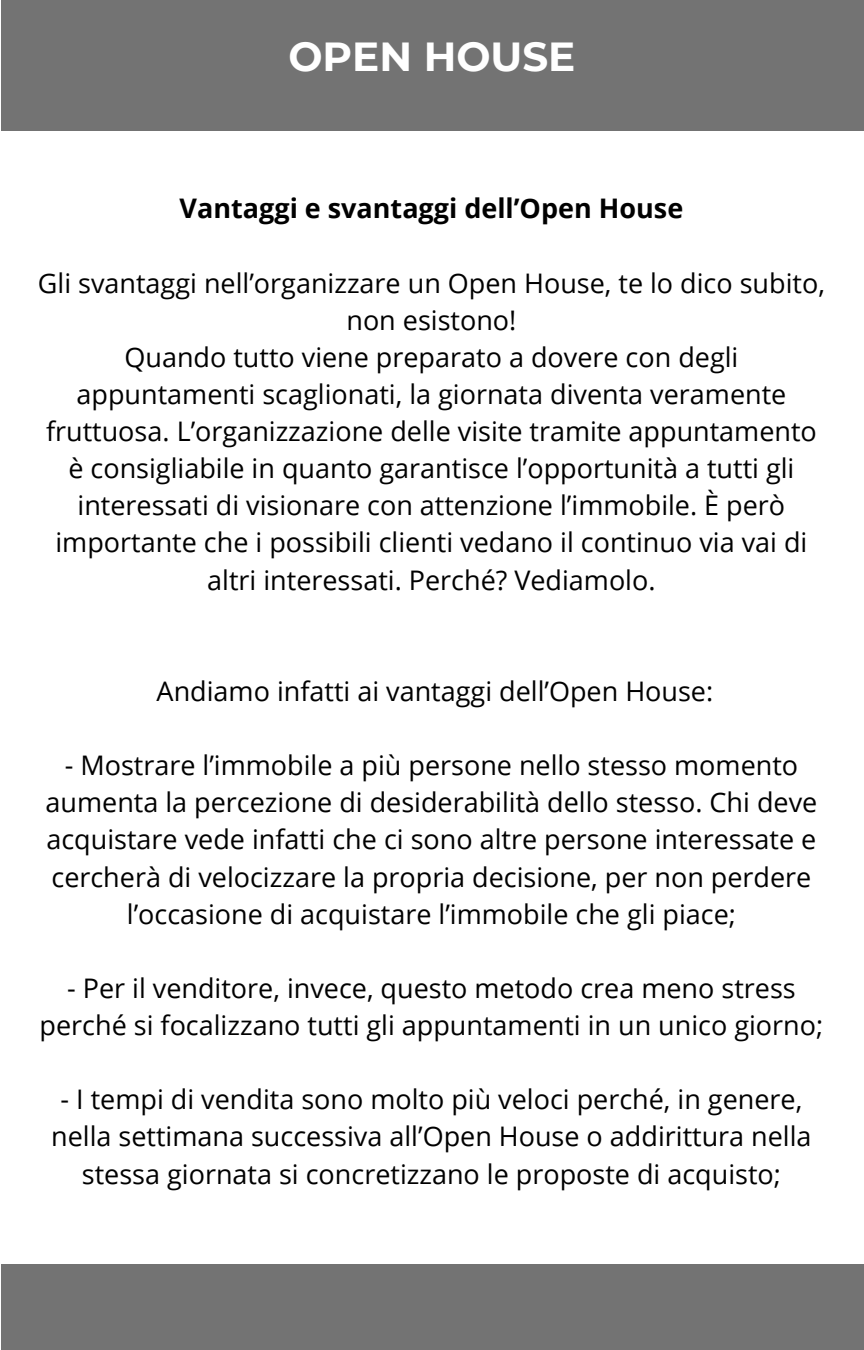
<style>
.page{position:relative;width:864px;height:1350px;background:#fff}
.page>*{position:absolute;margin:0;border:0;box-sizing:border-box;transform-origin:0 0}
.t1{font:700 40.5px "Montserrat";color:#fff}
.t2{font:27px/37.1px "Open Sans";color:#000;text-align:center}
.t3{font:700 27px "Open Sans";color:#000}
</style>
<div class="page">
<div style="left:1px;top:0;width:863px;height:131px;background:#737373"></div>
<div style="left:1px;top:1264px;width:863px;height:86px;background:#737373"></div>
<h1 class="t1" style="left:288px;top:32px;width:289px">OPEN HOUSE</h1>
<h2 class="t3" style="left:180px;top:190px;width:505px">Vantaggi e svantaggi dell’Open House</h2>
<p class="t2" style="left:38px;top:264px;width:789px">Gli svantaggi nell’organizzare un Open House, te lo dico subito, non esistono!</p>
<p class="t2" style="left:46px;top:338px;width:772px">Quando tutto viene preparato a dovere con degli appuntamenti scaglionati, la giornata diventa veramente fruttuosa. L’organizzazione delle visite tramite appuntamento è consigliabile in quanto garantisce l’opportunità a tutti gli interessati di visionare con attenzione l’immobile. È però importante che i possibili clienti vedano il continuo via vai di altri interessati. Perché? Vediamolo.</p>
<p class="t2" style="left:157px;top:672px;width:558px">Andiamo infatti ai vantaggi dell’Open House:</p>
<p class="t2" style="left:46px;top:746px;width:773px">- Mostrare l’immobile a più persone nello stesso momento aumenta la percezione di desiderabilità dello stesso. Chi deve acquistare vede infatti che ci sono altre persone interessate e cercherà di velocizzare la propria decisione, per non perdere l’occasione di acquistare l’immobile che gli piace;</p>
<p class="t2" style="left:40px;top:969px;width:785px">- Per il venditore, invece, questo metodo crea meno stress perché si focalizzano tutti gli appuntamenti in un unico giorno;</p>
<p class="t2" style="left:51px;top:1080px;width:762px">- I tempi di vendita sono molto più veloci perché, in genere, nella settimana successiva all’Open House o addirittura nella stessa giornata si concretizzano le proposte di acquisto;</p>
</div>
